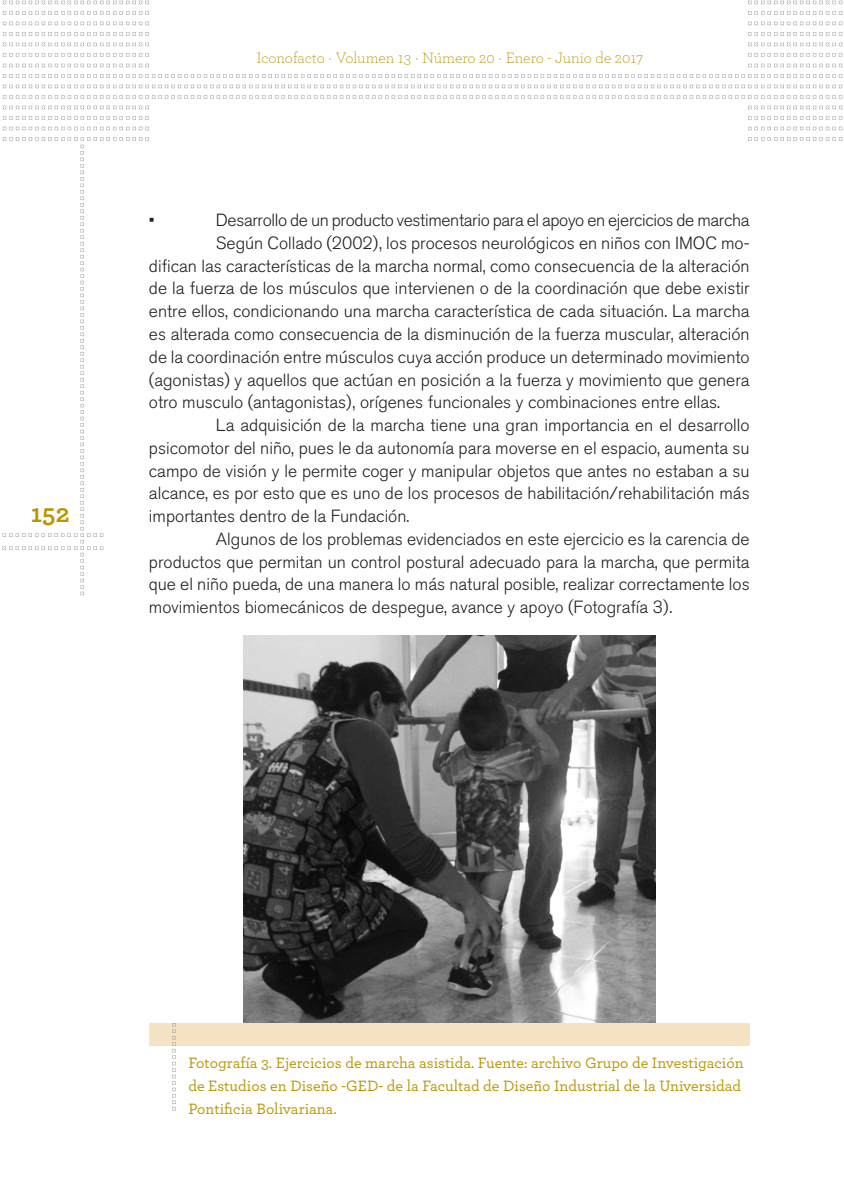
<style>
.page{position:relative;width:844px;height:1191px;background:#fff}
.page>*{position:absolute;margin:0;border:0;box-sizing:border-box;transform-origin:0 0}
.t1{font:700 26.25px "Archer Pro";color:#b99600}
.TEXTO_CORRIDO{font:300 17.5px/22.8px "Akzidenz Grotesk BQ";color:#231f20;text-align:justify}
.TEXTO_CORRIDO-2{font:300 17.5px "Akzidenz Grotesk BQ";letter-spacing:-.02em;color:#231f20}
.PIE_DE_FOTO{font:500 15.75px/22.8px "Archer Pro";color:#b99600}
.t2{font:300 15.75px "Archer Pro";color:#b99600}
</style>
<div class="page">
<svg style="left:2px;top:127px;width:840px;height:3px"></svg>
<svg style="left:2px;top:116px;width:840px;height:4px"></svg>
<svg style="left:2px;top:106px;width:840px;height:3px"></svg>
<svg style="left:2px;top:95px;width:840px;height:4px"></svg>
<svg style="left:2px;top:85px;width:840px;height:3px"></svg>
<svg style="left:2px;top:74px;width:840px;height:4px"></svg>
<svg style="left:2px;top:64px;width:840px;height:3px"></svg>
<svg style="left:2px;top:53px;width:840px;height:4px"></svg>
<svg style="left:2px;top:43px;width:840px;height:3px"></svg>
<svg style="left:2px;top:32px;width:840px;height:4px"></svg>
<svg style="left:2px;top:22px;width:840px;height:3px"></svg>
<svg style="left:2px;top:11px;width:840px;height:4px"></svg>
<svg style="left:2px;top:1px;width:840px;height:3px"></svg>
<svg style="left:2px;top:137px;width:840px;height:458px"></svg>
<div style="left:149px;top:103px;width:598px;height:63px;background:#fff"></div>
<div style="left:149px;top:0;width:598px;height:70px;background:#fff"></div>
<img style="left:243px;top:636px;width:412px;height:386px">
<div style="left:149px;top:1022px;width:600px;height:23px;background:#f5e3c3"></div>
<svg style="left:172px;top:1022px;width:4px;height:88px"></svg>
<h1 class="t1" style="left:31px;top:492px;width:40px">152</h1>
<p class="t2" style="left:256px;top:48px;width:388px">Iconofacto · Volumen 13 · Número 20 · Enero - Junio de 2017</p>
<p class="TEXTO_CORRIDO" style="left:149px;top:209px;width:7px">•</p>
<p class="TEXTO_CORRIDO-2" style="left:216px;top:210px;width:535px">Desarrollo de un producto vestimentario para el apoyo en ejercicios de marcha</p>
<p class="TEXTO_CORRIDO" style="left:149px;top:232px;width:602px;text-indent:67px">Según Collado (2002), los procesos neurológicos en niños con IMOC mo&shy;difican las características de la marcha normal, como consecuencia de la alteración de la fuerza de los músculos que intervienen o de la coordinación que debe existir entre ellos, condicionando una marcha característica de cada situación. La marcha es alterada como consecuencia de la disminución de la fuerza muscular, alteración de la coordinación entre músculos cuya acción produce un determinado movimiento (agonistas) y aquellos que actúan en posición a la fuerza y movimiento que genera otro musculo (antagonistas), orígenes funcionales y combinaciones entre ellas.</p>
<p class="TEXTO_CORRIDO" style="left:149px;top:414px;width:602px;text-indent:67px">La adquisición de la marcha tiene una gran importancia en el desarrollo psicomotor del niño, pues le da autonomía para moverse en el espacio, aumenta su campo de visión y le permite coger y manipular objetos que antes no estaban a su alcance, es por esto que es uno de los procesos de habilitación/rehabilitación más importantes dentro de la Fundación.</p>
<p class="TEXTO_CORRIDO" style="left:149px;top:528px;width:602px;text-indent:67px">Algunos de los problemas evidenciados en este ejercicio es la carencia de productos que permitan un control postural adecuado para la marcha, que permita que el niño pueda, de una manera lo más natural posible, realizar correctamente los movimientos biomecánicos de despegue, avance y apoyo (Fotografía 3).</p>
<p class="PIE_DE_FOTO" style="left:188px;top:1050px;width:556px">Fotografía 3. Ejercicios de marcha asistida. Fuente: archivo Grupo de Investigación de Estudios en Diseño -GED- de la Facultad de Diseño Industrial de la Universidad<br>Pontificia Bolivariana.</p>
</div>
